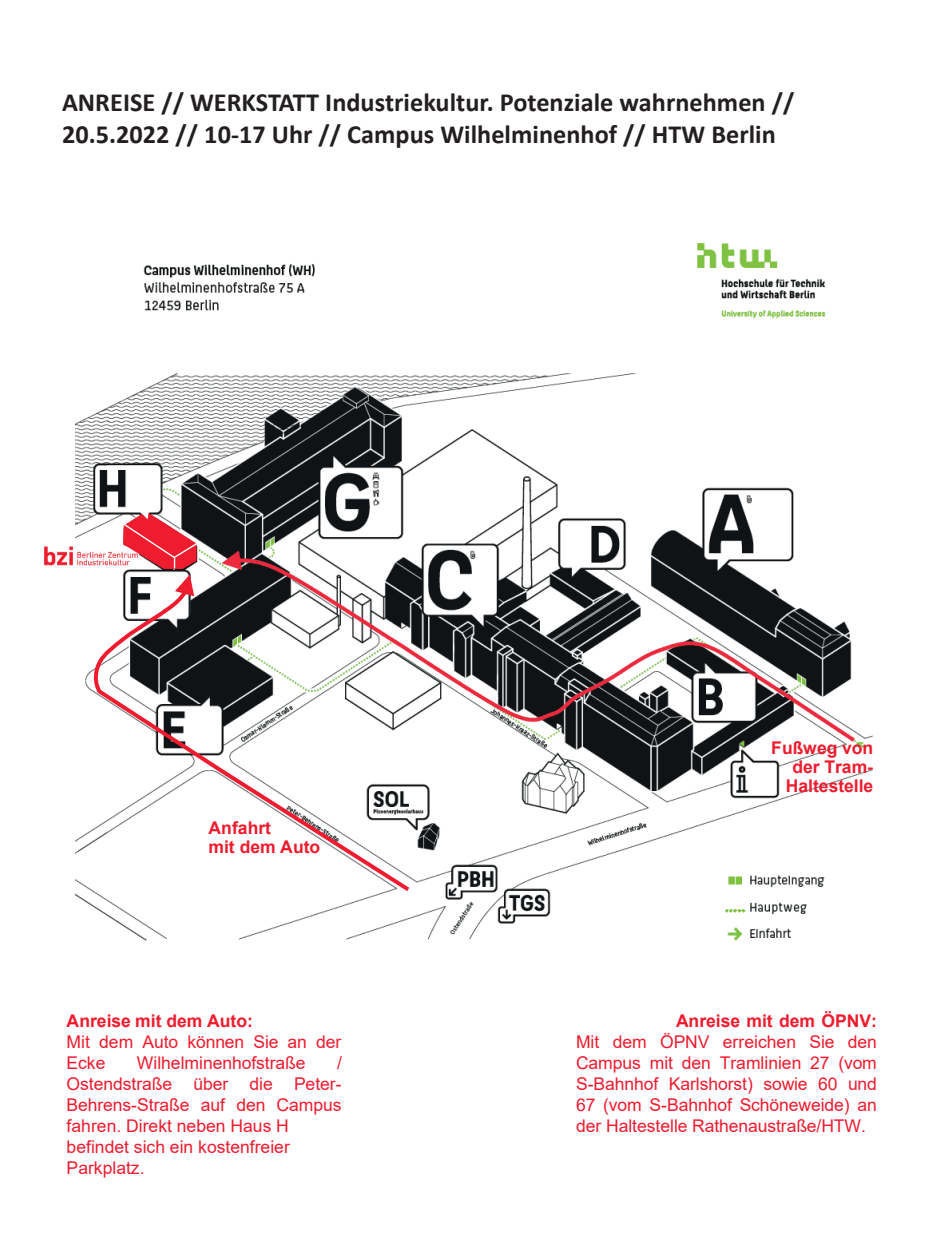
<style>
.page{position:relative;width:945px;height:1260px;background:#fff}
.page>*{position:absolute;margin:0;border:0;box-sizing:border-box;transform-origin:0 0}
.t1{font:700 26.25px/31.5px "Calibri";color:#231f20}
.t2{font:700 24.5px/29.4px "Arial";color:#231f20}
.t3{font:17.5px/21px "Arial";color:#ee1c2e}
.t4{font:700 17.5px/18.9px "Arial";color:#ee1c2e}
</style>
<div class="page">
<img style="left:76px;top:243px;width:796px;height:698px">
<img style="left:44px;top:546px;width:71px;height:20px">
<svg style="left:90px;top:586px;width:324px;height:309px"></svg>
<svg style="left:115px;top:513px;width:85px;height:83px"></svg>
<img style="left:203px;top:544px;width:651px;height:197px">
<h1 class="t1" style="left:62px;top:87px;width:734px">ANREISE // WERKSTATT Industriekultur. Potenziale wahrnehmen //<br>20.5.2022 // 10-17 Uhr // Campus Wilhelminenhof // HTW Berlin</h1>
<h2 class="t2" style="left:62px;top:90px;width:780px">ANREISE // WERKSTATT Industriekultur. Potenziale wahrnehmen //<br>20.5.2022 // 10-17Uhr // Campus Wilhelminenhof // HTW Berlin</h2>
<p class="t4" style="left:209px;top:819px;width:113px">Anfahrt<br>mit dem Auto</p>
<p class="t4" style="left:67px;top:1012px;width:188px">Anreise mit dem Auto:</p>
<p class="t3" style="left:67px;top:1032px;width:276px">Mit dem Auto können Sie an der<br>Ecke</p>
<p class="t3" style="left:67px;top:1053px;width:277px;text-indent:270px">/<br>Ostendstraße über die Peter-<br>Behrens-Straße auf den Campus fahren. Direkt neben Haus H befindet sich ein kostenfreier<br>Parkplatz.</p>
<p class="t3" style="left:137px;top:1053px;width:170px">Wilhelminenhofstraße</p>
<p class="t4" style="left:771px;top:739px;width:103px;text-align:right">Fußweg von der Tram-<br>Haltestelle</p>
<p class="t4" style="left:676px;top:1012px;width:202px">Anreise mit dem ÖPNV:</p>
<p class="t3" style="left:576px;top:1032px;width:302px;text-align:justify">Mit dem ÖPNV erreichen Sie den Campus mit den Tramlinien 27 (vom S-Bahnhof Karlshorst) sowie 60 und 67 (vom S-Bahnhof Schöneweide) an der Haltestelle Rathenaustraße/HTW.</p>
</div>
